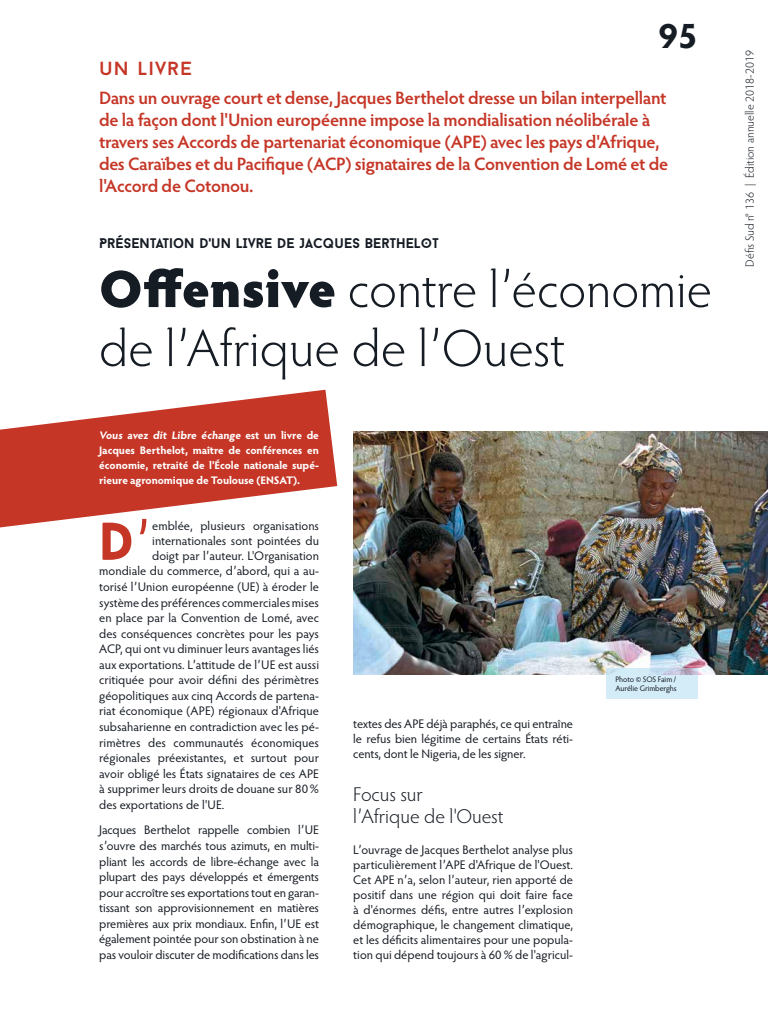
<style>
.page{position:relative;width:768px;height:1024px;background:#fff}
.page>*{position:absolute;margin:0;border:0;box-sizing:border-box;transform-origin:0 0}
.t1{font:900 53.1px "Baron Neue";color:#c53627}
.t2{font:300 52.5px/59px "Hypatia Sans Pro";color:#161c24}
.t3{font:700 36px "Hypatia Sans Pro";color:#161c24}
.t4{font:300 20px/22px "Hypatia Sans Pro";color:#161c24}
.t5{font:19px "Baron Neue";letter-spacing:.05em;color:#c53627;scale:1.05 1}
.t6{font:600 18px/22px "Hypatia Sans Pro";letter-spacing:-.015em;color:#c53627}
.t7{font:700 14px "Baron Neue";color:#161c24}
.t8{font:12.5px/15px "Hypatia Sans Pro";letter-spacing:.005em;color:#161c24;text-align:justify}
.t9{font:300 12px "Hypatia Sans Pro";color:#161c24}
.t10{font:700 11px/15px "Hypatia Sans Pro";letter-spacing:-.005em;color:#fff;text-align:justify}
.t11{font:8px/9px "Hypatia Sans Pro";letter-spacing:-.01em;color:#161c24}
.s1{font-weight:900}
.s2{font-family:"Hypatia Sans Pro";font-weight:400;font-size:55.4px}
</style>
<div class="page">
<svg style="left:0;top:390px;width:337px;height:137px;fill:#c53627"></svg>
<img style="left:353px;top:431px;width:415px;height:243px">
<svg style="left:607px;top:669px;width:91px;height:30px;background:#d1e7f4"></svg>
<h3 class="t5" style="left:99px;top:56px;width:90px">UN LIVRE</h3>
<h3 class="t3" style="left:659px;top:11px;width:41px">95</h3>
<p class="t6" style="left:99px;top:86px;width:571px">Dans un ouvrage court et dense, Jacques Berthelot dresse un bilan interpellant de la façon dont l'Union européenne impose la mondialisation néolibérale à travers ses Accords de partenariat économique (APE) avec les pays d'Afrique, des Caraïbes et du Pacifique (ACP) signataires de la Convention de Lomé et de l'Accord de Cotonou.</p>
<p class="t7" style="left:99px;top:234px;width:341px">PRÉSENTATION D'UN LIVRE DE JACQUES BERTHELOT</p>
<h2 class="t2" style="left:99px;top:258px;width:615px"><span class="s1">Offensive</span> contre l’économie de l’Afrique de l’Ouest</h2>
<p class="t10" style="left:99px;top:427px;width:221px">Vous avez dit Libre échange est u n l i v re d e Jacques Berthelot, maître de conférences en économie, retraité de l'École nationale supé&shy;rieure agronomique de Toulouse (ENSAT).</p>
<h1 class="t1" style="left:99px;top:507px;width:54px">D<span class="s2">’</span></h1>
<p class="t8" style="left:152px;top:518px;width:168px">emblée, plusieurs organisations</p>
<p class="t8" style="left:152px;top:533px;width:168px">internationales sont pointées du</p>
<p class="t8" style="left:152px;top:548px;width:168px">doigt par l’auteur. L'Organisation</p>
<p class="t8" style="left:99px;top:563px;width:221px">mondiale du commerce, d’abord, qui a au-</p>
<p class="t8" style="left:99px;top:579px;width:221px">torisé l’Union européenne (UE) à éroder le</p>
<p class="t8" style="left:99px;top:594px;width:221px">système des préférences commerciales mises</p>
<p class="t8" style="left:99px;top:610px;width:221px">en place par la Convention de Lomé, avec</p>
<p class="t8" style="left:99px;top:626px;width:221px">des conséquences concrètes pour les pays</p>
<p class="t8" style="left:99px;top:641px;width:221px">ACP, qui ont vu diminuer leurs avantages liés</p>
<p class="t8" style="left:99px;top:657px;width:221px">aux exportations. L’attitude de l’UE est aussi</p>
<p class="t8" style="left:99px;top:672px;width:221px">critiquée pour avoir défini des périmètres</p>
<p class="t8" style="left:99px;top:688px;width:221px">géopolitiques aux cinq Accords de partena-</p>
<p class="t8" style="left:99px;top:703px;width:221px">riat économique (APE) régionaux d'Afrique</p>
<p class="t8" style="left:99px;top:719px;width:221px">subsaharienne en contradiction avec les pé-</p>
<p class="t8" style="left:99px;top:734px;width:221px">rimètres des communautés économiques</p>
<p class="t8" style="left:99px;top:750px;width:221px">régionales préexistantes, et surtout pour</p>
<p class="t8" style="left:99px;top:766px;width:221px">avoir obligé les États signataires de ces APE</p>
<p class="t8" style="left:99px;top:781px;width:221px">à supprimer leurs droits de douane sur 80%</p>
<p class="t8" style="left:99px;top:797px;width:127px">des exportations de l'UE.</p>
<p class="t8" style="left:99px;top:822px;width:221px;line-height:15.6px">Jacques Berthelot rappelle combien l’UE s’ouvre des marchés tous azimuts, en multi&shy;pliant les accords de libre-échange avec la plupart des pays développés et émergents pour accroître ses exportations tout en garan&shy;tissant son approvisionnement en matières premières aux prix mondiaux. Enfin, l’UE est également pointée pour son obstination à ne pas vouloir discuter de modifications dans les</p>
<p class="t8" style="left:353px;top:716px;width:221px">textes des APE déjà paraphés, ce qui entraîne le refus bien légitime de certains États réti&shy;cents, dont le Nigeria, de les signer.</p>
<h3 class="t4" style="left:353px;top:782px;width:152px">Focus sur<br>l’Afrique de l'Ouest</h3>
<p class="t8" style="left:353px;top:842px;width:221px">L’ouvrage de Jacques Berthelot analyse plus particulièrement l’APE d'Afrique de l'Ouest.<br>Cet APE n’a, selon l’auteur, rien apporté de positif dans une région qui doit faire face à d'énormes défis, entre autres l’explosion démographique, le changement climatique, et les déficits alimentaires pour une popula&shy;tion qui dépend toujours à 60 % de l'agricul-</p>
<p class="t11" style="left:615px;top:675px;width:63px">Photo © SOS Faim /<br>Aurélie Grimberghs</p>
<p class="t9" style="left:742px;top:267px;width:218px;rotate:-90deg">Défis Sud n° 136 | Édition annuelle 2018-2019</p>
</div>
